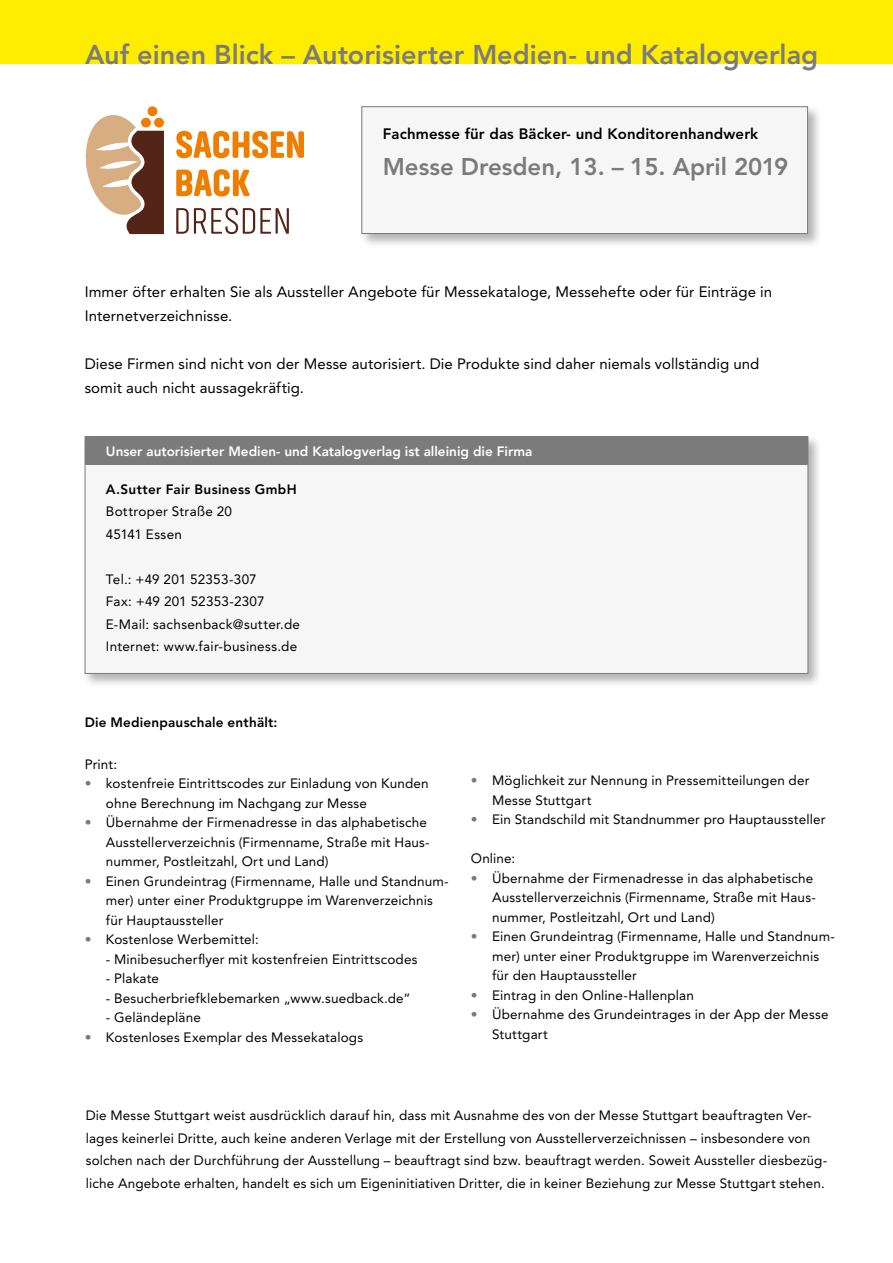
<style>
.page{position:relative;width:893px;height:1263px;background:#fff}
.page>*{position:absolute;margin:0;border:0;box-sizing:border-box;transform-origin:0 0}
.t1{font:800 27px "Avenir";color:#7c7b7b}
.t2{font:800 24px "Avenir";color:#7c7b7b}
.t3{font:15px/24px "Avenir";letter-spacing:.005em;color:#000}
.t4{font:800 15px "Avenir";letter-spacing:.01em;color:#000}
.t5{font:13.5px/19.5px "Avenir";letter-spacing:.01em;color:#000}
.Grundtext{font:800 13.5px "Avenir";color:#fff}
.t6{font:800 13.5px "Avenir";letter-spacing:.02em;color:#000}
.s1{color:#7c7b7b}
</style>
<div class="page">
<div style="left:0;top:0;width:893px;height:64px;background:#ffed00"></div>
<div style="left:359px;top:104px;width:463px;height:144px;background:#000;opacity:.3"></div>
<div style="left:361px;top:106px;width:447px;height:128px;background:#f6f6f6;border:1px solid #7c7b7b"></div>
<div style="left:82px;top:434px;width:741px;height:254px;background:#000;opacity:.3"></div>
<div style="left:85px;top:436px;width:723px;height:238px;background:#f6f6f6;border:1px solid #7c7b7b"></div>
<div style="left:85px;top:436px;width:722px;height:29px;background:#7c7b7b"></div>
<svg style="left:176px;top:131px;width:128px;height:27px"></svg>
<svg style="left:176px;top:169px;width:74px;height:28px"></svg>
<svg style="left:176px;top:208px;width:113px;height:26px"></svg>
<div style="left:148px;top:106px;width:9px;height:10px;background:#ef7d00;border-radius:50%"></div>
<svg style="left:86px;top:114px;width:78px;height:120px"></svg>
<p class="t1" style="left:85px;top:38px;width:735px">Auf einen Blick – Autorisierter Medien- und Katalogverlag</p>
<p class="t4" style="left:383px;top:125px;width:377px">Fachmesse für das Bäcker- und Konditorenhandwerk</p>
<p class="t2" style="left:383px;top:152px;width:407px">Messe Dresden, 13. – 15. April 2019</p>
<p class="t3" style="left:85px;top:280px;width:689px">Immer öfter erhalten Sie als Aussteller Angebote für Messekataloge, Messehefte oder für Einträge in<br>Internetverzeichnisse.</p>
<p class="t3" style="left:85px;top:352px;width:676px">Diese Firmen sind nicht von der Messe autorisiert. Die Produkte sind daher niemals vollständig und somit auch nicht aussagekräftig.</p>
<p class="Grundtext" style="left:106px;top:443px;width:428px">Unser autorisierter Medien- und Katalogverlag ist alleinig die Firma</p>
<p class="t6" style="left:106px;top:481px;width:192px">A.Sutter Fair Business GmbH</p>
<p class="t5" style="left:106px;top:502px;width:128px">Bottroper Straße 20</p>
<p class="t5" style="left:106px;top:524px;width:78px">45141 Essen</p>
<p class="t5" style="left:106px;top:569px;width:152px">Tel.: +49 201 52353-307</p>
<p class="t5" style="left:106px;top:592px;width:160px">Fax: +49 201 52353-2307</p>
<p class="t5" style="left:106px;top:614px;width:196px">E-Mail: sachsenback@sutter.de</p>
<p class="t5" style="left:106px;top:637px;width:193px">Internet: www.fair-business.de</p>
<p class="t6" style="left:85px;top:714px;width:194px">Die Medienpauschale enthält:</p>
<p class="t5" style="left:85px;top:754px;width:34px">Print:</p>
<p class="t5" style="left:106px;top:774px;width:324px;text-indent:-21px"><span class="s1">•</span> kostenfreie Eintrittscodes zur Einladung von Kunden ohne Berechnung im Nachgang zur Messe</p>
<p class="t5" style="left:106px;top:813px;width:325px;text-indent:-21px"><span class="s1">•</span> Übernahme der Firmenadresse in das alphabetische<br>Ausstellerverzeichnis (Firmenname, Straße mit Haus&shy;nummer, Postleitzahl, Ort und Land)</p>
<p class="t5" style="left:106px;top:871px;width:344px;text-indent:-21px"><span class="s1">•</span> Einen Grundeintrag (Firmenname, Halle und Standnum&shy;mer) unter einer Produktgruppe im Warenverzeichnis für Hauptaussteller</p>
<p class="t5" style="left:85px;top:930px;width:176px"><span class="s1">•</span> Kostenlose Werbemittel:</p>
<p class="t5" style="left:106px;top:949px;width:313px">- Minibesucherflyer mit kostenfreien Eintrittscodes</p>
<p class="t5" style="left:106px;top:969px;width:55px">- Plakate</p>
<p class="t5" style="left:106px;top:988px;width:306px">- Besucherbriefklebemarken „www.suedback.de“</p>
<p class="t5" style="left:106px;top:1008px;width:96px">- Geländepläne</p>
<p class="t5" style="left:85px;top:1027px;width:280px"><span class="s1">•</span> Kostenloses Exemplar des Messekatalogs</p>
<p class="t5" style="left:492px;top:771px;width:319px;text-indent:-21px"><span class="s1">•</span> Möglichkeit zur Nennung in Pressemitteilungen der<br>Messe Stuttgart</p>
<p class="t5" style="left:471px;top:810px;width:356px"><span class="s1">•</span> Ein Standschild mit Standnummer pro Hauptaussteller</p>
<p class="t5" style="left:471px;top:849px;width:46px">Online:</p>
<p class="t5" style="left:492px;top:868px;width:325px;text-indent:-21px"><span class="s1">•</span> Übernahme der Firmenadresse in das alphabetische<br>Ausstellerverzeichnis (Firmenname, Straße mit Haus&shy;nummer, Postleitzahl, Ort und Land)</p>
<p class="t5" style="left:492px;top:927px;width:344px;text-indent:-21px"><span class="s1">•</span> Einen Grundeintrag (Firmenname, Halle und Standnum&shy;mer) unter einer Produktgruppe im Warenverzeichnis für den Hauptaussteller</p>
<p class="t5" style="left:471px;top:985px;width:225px"><span class="s1">•</span> Eintrag in den Online-Hallenplan</p>
<p class="t5" style="left:492px;top:1005px;width:338px;text-indent:-21px"><span class="s1">•</span> Übernahme des Grundeintrages in der App der Messe<br>Stuttgart</p>
<p class="t5" style="left:86px;top:1104px;width:743px;line-height:22.5px">Die Messe Stuttgart weist ausdrücklich darauf hin, dass mit Ausnahme des von der Messe Stuttgart beauftragten Ver&shy;lages keinerlei Dritte, auch keine anderen Verlage mit der Erstellung von Ausstellerverzeichnissen – insbesondere von solchen nach der Durchführung der Ausstellung – beauftragt sind bzw. beauftragt werden. Soweit Aussteller diesbezüg&shy;liche Angebote erhalten, handelt es sich um Eigeninitiativen Dritter, die in keiner Beziehung zur Messe Stuttgart stehen.</p>
</div>
